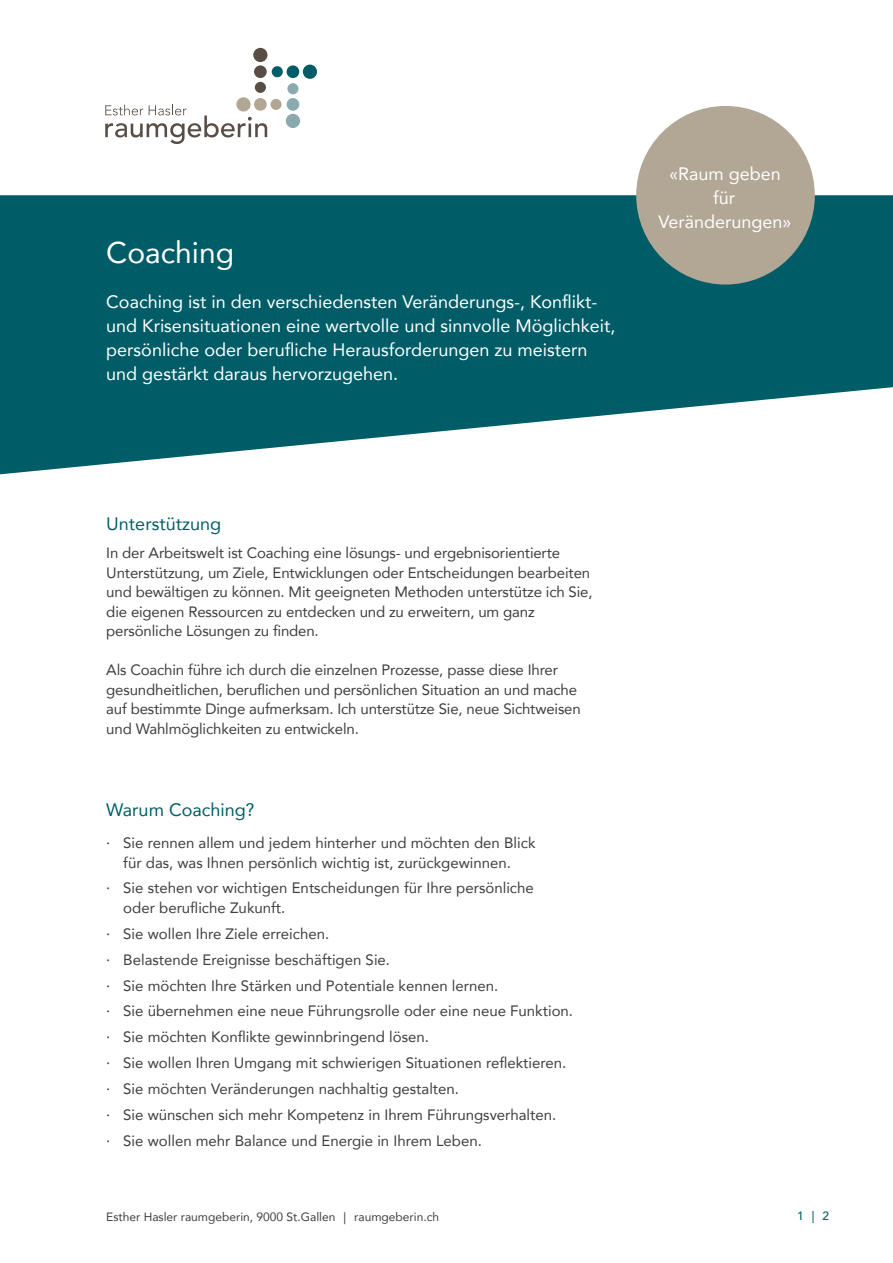
<style>
.page{position:relative;width:893px;height:1263px;background:#fff}
.page>*{position:absolute;margin:0;border:0;box-sizing:border-box;transform-origin:0 0}
.t1{font:30px "Avenir";color:#fff}
.t2{font:18px/24px "Avenir";color:#fff}
.t3{font:18px "Avenir";color:#005d67}
.t4{font:15px/19.5px "Avenir";color:#3e3e3f}
.t5{font:12px "Avenir";color:#3e3e3f}
.t6{font:500 12px "Avenir";color:#005d67}
</style>
<div class="page">
<svg style="left:0;top:195px;width:893px;height:279px;fill:#005d67"></svg>
<svg style="left:105px;top:105px;width:162px;height:39px"></svg>
<div style="left:253px;top:48px;width:14px;height:14px;background:#584e46;border-radius:50%"></div>
<div style="left:272px;top:66px;width:11px;height:11px;background:#005d67;border-radius:50%"></div>
<div style="left:287px;top:65px;width:12px;height:13px;background:#005d67;border-radius:50%"></div>
<div style="left:303px;top:65px;width:14px;height:14px;background:#005d67;border-radius:50%"></div>
<div style="left:254px;top:65px;width:13px;height:13px;background:#584e46;border-radius:50%"></div>
<div style="left:287px;top:83px;width:11px;height:11px;background:#8aaab0;border-radius:50%"></div>
<div style="left:255px;top:82px;width:11px;height:11px;background:#584e46;border-radius:50%"></div>
<div style="left:287px;top:98px;width:12px;height:13px;background:#8aaab0;border-radius:50%"></div>
<div style="left:236px;top:97px;width:15px;height:14px;background:#b2a695;border-radius:50%"></div>
<div style="left:254px;top:98px;width:13px;height:13px;background:#b2a695;border-radius:50%"></div>
<div style="left:270px;top:99px;width:12px;height:11px;background:#b2a695;border-radius:50%"></div>
<div style="left:286px;top:114px;width:14px;height:14px;background:#8aaab0;border-radius:50%"></div>
<div style="left:636px;top:106px;width:179px;height:179px;background:#b2a695;border-radius:50%"></div>
<h1 class="t1" style="left:106px;top:228px;width:129px">Coaching</h1>
<p class="t2" style="left:106px;top:289px;width:511px">Coaching ist in den verschiedensten Veränderungs-, Konflikt&shy;und Krisensituationen eine wertvolle und sinnvolle Möglichkeit, persönliche oder berufliche Herausforderungen zu meistern und gestärkt daraus hervorzugehen.</p>
<p class="t2" style="left:658px;top:161px;width:135px;text-align:center">«Raum geben für<br>Veränderungen»</p>
<p class="t3" style="left:106px;top:510px;width:116px">Unterstützung</p>
<p class="t4" style="left:106px;top:543px;width:488px">In der Arbeitswelt ist Coaching eine lösungs- und ergebnisorientierte Unterstützung, um Ziele, Entwicklungen oder Entscheidungen bearbeiten und bewältigen zu können. Mit geeigneten Methoden unterstütze ich Sie, die eigenen Ressourcen zu entdecken und zu erweitern, um ganz persönliche Lösungen zu finden.</p>
<p class="t4" style="left:106px;top:660px;width:476px">Als Coachin führe ich durch die einzelnen Prozesse, passe diese Ihrer gesundheitlichen, beruflichen und persönlichen Situation an und mache auf bestimmte Dinge aufmerksam. Ich unterstütze Sie, neue Sichtweisen und Wahlmöglichkeiten zu entwickeln.</p>
<p class="t3" style="left:106px;top:796px;width:150px">Warum Coaching?</p>
<p class="t4" style="left:106px;top:833px;width:431px;text-align:center">· Sie rennen allem und jedem hinterher und möchten den Blick für das, was Ihnen persönlich wichtig ist, zurückgewinnen.</p>
<p class="t4" style="left:123px;top:878px;width:412px;text-indent:-17px">· Sie stehen vor wichtigen Entscheidungen für Ihre persönliche oder berufliche Zukunft.</p>
<p class="t4" style="left:106px;top:920px;width:468px;line-height:26px">· Sie wollen Ihre Ziele erreichen.<br>· Belastende Ereignisse beschäftigen Sie.<br>· Sie möchten Ihre Stärken und Potentiale kennen lernen.<br>· Sie übernehmen eine neue Führungsrolle oder eine neue Funktion. · Sie möchten Konflikte gewinnbringend lösen.<br>· Sie wollen Ihren Umgang mit schwierigen Situationen reflektieren. · Sie möchten Veränderungen nachhaltig gestalten.<br>· Sie wünschen sich mehr Kompetenz in Ihrem Führungsverhalten.<br>· Sie wollen mehr Balance und Energie in Ihrem Leben.</p>
<p class="t5" style="left:106px;top:1207px;width:334px">Esther Hasler raumgeberin, 9000 St.Gallen ︱ raumgeberin.ch</p>
<p class="t6" style="left:797px;top:1206px;width:34px">1 ︱ 2</p>
</div>
